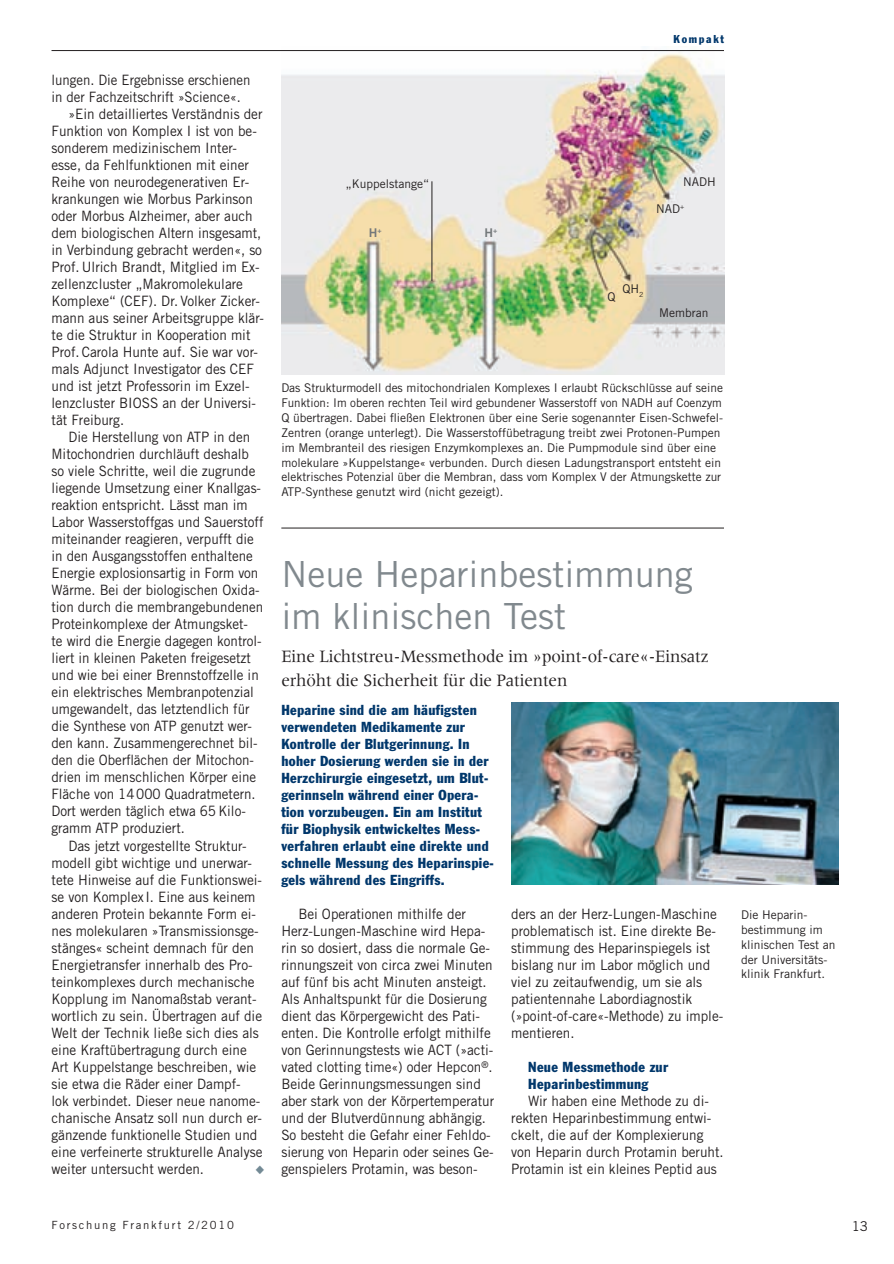
<style>
.page{position:relative;width:894px;height:1264px;background:#fff}
.page>*{position:absolute;margin:0;border:0;box-sizing:border-box;transform-origin:0 0}
.t1{font:36px/42px "Trade Gothic";color:#81898e}
.t2{font:18px/24px "Meridien";letter-spacing:-.01em;color:#231f20;scale:.95 1}
.t3{font:14.25px/17px "Trade Gothic";color:#231f20;scale:.95 1}
.t4{font:14.25px "Trade Gothic";color:#231f20;scale:.94 1}
.t5{font:condensed 14.25px/17px "Franklin Gothic";letter-spacing:.025em;color:#00376b}
.t6{font:14.25px "Trade Gothic";color:#231f20;scale:.93 1}
.t7{font:13.5px "Trade Gothic";color:#231f20}
.t8{font:12px/14.9px "Trade Gothic";color:#231f20}
.t9{font:12px "Trade Gothic Bold Two";color:#74797b}
.t10{font:11.25px "Trade Gothic";letter-spacing:.15em;color:#231f20}
.t11{font:condensed 11.25px "Franklin Gothic";letter-spacing:.15em;color:#00376b}
</style>
<div class="page">
<img style="left:281px;top:51px;width:442px;height:323px">
<hr style="left:431px;top:181px;width:1px;height:100px;background:#231f20">
<hr style="left:51px;top:50px;width:672px;height:1px;background:#231f20">
<hr style="left:281px;top:528px;width:442px;height:1px;background:#231f20">
<img style="left:511px;top:702px;width:327px;height:182px">
<p class="t6" style="left:51px;top:75px;width:215px">lungen. Die Ergebnisse erschienen</p>
<p class="t6" style="left:51px;top:92px;width:205px">in der Fachzeitschrift »Science«.</p>
<p class="t3" style="left:68px;top:107px;width:206px">»Ein detailliertes Verständnis der</p>
<p class="t3" style="left:51px;top:124px;width:217px">Funktion von Komplex I ist von be-</p>
<p class="t3" style="left:51px;top:141px;width:196px">sonderem medizinischem Inter-</p>
<p class="t3" style="left:51px;top:158px;width:209px">esse, da Fehlfunktionen mit einer</p>
<p class="t3" style="left:51px;top:175px;width:209px">Reihe von neurodegenerativen Er-</p>
<p class="t3" style="left:51px;top:192px;width:213px">krankungen wie Morbus Parkinson</p>
<p class="t3" style="left:51px;top:209px;width:213px">oder Morbus Alzheimer, aber auch</p>
<p class="t3" style="left:51px;top:226px;width:222px">dem biologischen Altern insgesamt,</p>
<p class="t3" style="left:51px;top:243px;width:223px">in Verbindung gebracht werden«, so</p>
<p class="t3" style="left:51px;top:260px;width:221px">Prof. Ulrich Brandt, Mitglied im Ex-</p>
<p class="t3" style="left:51px;top:277px;width:203px">zellenzcluster „Makromolekulare</p>
<p class="t3" style="left:51px;top:294px;width:221px">Komplexe“ (CEF). Dr. Volker Zicker-</p>
<p class="t3" style="left:51px;top:311px;width:225px">mann aus seiner Arbeitsgruppe klär-</p>
<p class="t3" style="left:51px;top:328px;width:211px">te die Struktur in Kooperation mit</p>
<p class="t3" style="left:51px;top:345px;width:219px">Prof. Carola Hunte auf. Sie war vor-</p>
<p class="t3" style="left:51px;top:362px;width:214px">mals Adjunct Investigator des CEF</p>
<p class="t3" style="left:51px;top:379px;width:210px">und ist jetzt Professorin im Exzel-</p>
<p class="t3" style="left:51px;top:396px;width:217px">lenzcluster BIOSS an der Universi-</p>
<p class="t3" style="left:51px;top:413px;width:78px">tät Freiburg.</p>
<p class="t4" style="left:68px;top:432px;width:195px">Die Herstellung von ATP in den</p>
<p class="t4" style="left:51px;top:449px;width:211px">Mitochondrien durchläuft deshalb</p>
<p class="t4" style="left:51px;top:466px;width:218px">so viele Schritte, weil die zugrunde</p>
<p class="t4" style="left:51px;top:483px;width:224px">liegende Umsetzung einer Knallgas-</p>
<p class="t4" style="left:51px;top:500px;width:210px">reaktion entspricht. Lässt man im</p>
<p class="t4" style="left:51px;top:517px;width:227px">Labor Wasserstoffgas und Sauerstoff</p>
<p class="t4" style="left:51px;top:534px;width:217px">miteinander reagieren, verpufft die</p>
<p class="t4" style="left:51px;top:551px;width:216px">in den Ausgangsstoffen enthaltene</p>
<p class="t4" style="left:51px;top:568px;width:221px">Energie explosionsartig in Form von</p>
<p class="t4" style="left:51px;top:585px;width:223px">Wärme. Bei der biologischen Oxida-</p>
<p class="t4" style="left:51px;top:602px;width:227px">tion durch die membrangebundenen</p>
<p class="t4" style="left:51px;top:619px;width:210px">Proteinkomplexe der Atmungsket-</p>
<p class="t4" style="left:51px;top:636px;width:225px">te wird die Energie dagegen kontrol-</p>
<p class="t4" style="left:51px;top:653px;width:213px">liert in kleinen Paketen freigesetzt</p>
<p class="t4" style="left:51px;top:670px;width:222px">und wie bei einer Brennstoffzelle in</p>
<p class="t4" style="left:51px;top:687px;width:217px">ein elektrisches Membranpotenzial</p>
<p class="t4" style="left:51px;top:704px;width:212px">umgewandelt, das letztendlich für</p>
<p class="t4" style="left:51px;top:721px;width:214px">die Synthese von ATP genutzt wer-</p>
<p class="t4" style="left:51px;top:738px;width:221px">den kann. Zusammengerechnet bil-</p>
<p class="t4" style="left:51px;top:755px;width:217px">den die Oberflächen der Mitochon-</p>
<p class="t4" style="left:51px;top:772px;width:219px">drien im menschlichen Körper eine</p>
<p class="t4" style="left:51px;top:789px;width:219px">Fläche von 14 000 Quadratmetern.</p>
<p class="t4" style="left:51px;top:806px;width:208px">Dort werden täglich etwa 65 Kilo-</p>
<p class="t4" style="left:51px;top:823px;width:143px">gramm ATP produziert.</p>
<p class="t3" style="left:68px;top:838px;width:189px">Das jetzt vorgestellte Struktur-</p>
<p class="t3" style="left:51px;top:855px;width:212px">modell gibt wichtige und unerwar-</p>
<p class="t3" style="left:51px;top:872px;width:223px">tete Hinweise auf die Funktionswei-</p>
<p class="t3" style="left:51px;top:889px;width:216px">se von Komplex I. Eine aus keinem</p>
<p class="t3" style="left:51px;top:906px;width:217px">anderen Protein bekannte Form ei-</p>
<p class="t3" style="left:51px;top:923px;width:219px">nes molekularen »Transmissionsge-</p>
<p class="t3" style="left:51px;top:940px;width:214px">stänges« scheint demnach für den</p>
<p class="t3" style="left:51px;top:957px;width:213px">Energietransfer innerhalb des Pro-</p>
<p class="t3" style="left:51px;top:974px;width:215px">teinkomplexes durch mechanische</p>
<p class="t3" style="left:51px;top:991px;width:217px">Kopplung im Nanomaßstab verant-</p>
<p class="t3" style="left:51px;top:1008px;width:223px">wortlich zu sein. Übertragen auf die</p>
<p class="t3" style="left:51px;top:1025px;width:220px">Welt der Technik ließe sich dies als</p>
<p class="t3" style="left:51px;top:1042px;width:207px">eine Kraftübertragung durch eine</p>
<p class="t3" style="left:51px;top:1059px;width:217px">Art Kuppelstange beschreiben, wie</p>
<p class="t3" style="left:51px;top:1076px;width:201px">sie etwa die Räder einer Dampf-</p>
<p class="t3" style="left:51px;top:1093px;width:221px">lok verbindet. Dieser neue nanome-</p>
<p class="t3" style="left:51px;top:1110px;width:223px">chanische Ansatz soll nun durch er-</p>
<p class="t3" style="left:51px;top:1127px;width:218px">gänzende funktionelle Studien und</p>
<p class="t3" style="left:51px;top:1144px;width:223px">eine verfeinerte strukturelle Analyse</p>
<p class="t3" style="left:51px;top:1161px;width:162px">weiter untersucht werden.</p>
<p class="t11" style="left:673px;top:35px;width:52px">Kompakt</p>
<p class="t8" style="left:345px;top:177px;width:85px">„Kuppelstange“</p>
<p class="t9" style="left:368px;top:228px;width:14px">H<sup>+</sup></p>
<p class="t9" style="left:484px;top:228px;width:14px">H<sup>+</sup></p>
<p class="t8" style="left:683px;top:175px;width:34px">NADH</p>
<p class="t8" style="left:656px;top:203px;width:30px">NAD<sup>+</sup></p>
<p class="t8" style="left:607px;top:290px;width:10px">Q</p>
<p class="t8" style="left:622px;top:283px;width:22px">QH<sub>2</sub></p>
<p class="t8" style="left:658px;top:306px;width:51px">Membran</p>
<p class="t8" style="left:281px;top:381px;width:443px">Das Strukturmodell des mitochondrialen Komplexes I erlaubt Rückschlüsse auf seine Funktion: Im oberen rechten Teil wird gebundener Wasserstoff von NADH auf Coenzym Q übertragen. Dabei fließen Elektronen über eine Serie sogenannter Eisen-Schwefel-Zentren (orange unterlegt). Die Wasserstoffübetragung treibt zwei Protonen-Pumpen im Membranteil des riesigen Enzymkomplexes an. Die Pumpmodule sind über eine molekulare »Kuppelstange« verbunden. Durch diesen Ladungstransport entsteht ein elektrisches Potenzial über die Membran, dass vom Komplex V der Atmungskette zur ATP-Synthese genutzt wird (nicht gezeigt).</p>
<h1 class="t1" style="left:281px;top:556px;width:413px">Neue Heparinbestimmung im klinischen Test</h1>
<p class="t2" style="left:281px;top:645px;width:451px">Eine Lichtstreu-Messmethode im »point-of-care«-Einsatz erhöht die Sicherheit für die Patienten</p>
<p class="t5" style="left:281px;top:702px;width:214px">Heparine sind die am häufigsten verwendeten Medikamente zur Kontrolle der Blutgerinnung. In hoher Dosierung werden sie in der Herzchirurgie eingesetzt, um Blut&shy;gerinnseln während einer Opera&shy;tion vorzubeugen. Ein am Institut für Biophysik entwickeltes Mess&shy;verfahren erlaubt eine direkte und schnelle Messung des Heparinspie&shy;gels während des Eingriffs.</p>
<p class="t3" style="left:281px;top:906px;width:225px;text-indent:17px">Bei Operationen mithilfe der Herz-Lungen-Maschine wird Hepa&shy;rin so dosiert, dass die normale Ge&shy;rinnungszeit von circa zwei Minuten auf fünf bis acht Minuten ansteigt.<br>Als Anhaltspunkt für die Dosierung dient das Körpergewicht des Pati&shy;enten. Die Kontrolle erfolgt mithilfe von Gerinnungstests wie ACT (»acti&shy;vated clotting time«) oder Hepcon<sup>®</sup>.<br>Beide Gerinnungsmessungen sind aber stark von der Körpertemperatur und der Blutverdünnung abhängig.<br>So besteht die Gefahr einer Fehldo&shy;sierung von Heparin oder seines Ge&shy;genspielers Protamin, was beson-</p>
<p class="t3" style="left:511px;top:906px;width:225px">ders an der Herz-Lungen-Maschine problematisch ist. Eine direkte Be&shy;stimmung des Heparinspiegels ist bislang nur im Labor möglich und viel zu zeitaufwendig, um sie als patientennahe Labordiagnostik (»point-of-care«-Methode) zu imple&shy;mentieren.</p>
<p class="t5" style="left:528px;top:1059px;width:141px">Neue Messmethode zur<br>Heparinbestimmung</p>
<p class="t3" style="left:511px;top:1093px;width:225px;text-indent:17px">Wir haben eine Methode zu di&shy;rekten Heparinbestimmung entwi&shy;ckelt, die auf der Komplexierung von Heparin durch Protamin beruht.<br>Protamin ist ein kleines Peptid aus</p>
<p class="t8" style="left:740px;top:908px;width:96px">Die Heparin&shy;bestimmung im klinischen Test an der Universitäts&shy;klinik Frankfurt.</p>
<p class="t10" style="left:51px;top:1220px;width:184px">Forschung Frankfurt 2/2010</p>
<p class="t7" style="left:851px;top:1221px;width:18px">13</p>
</div>
